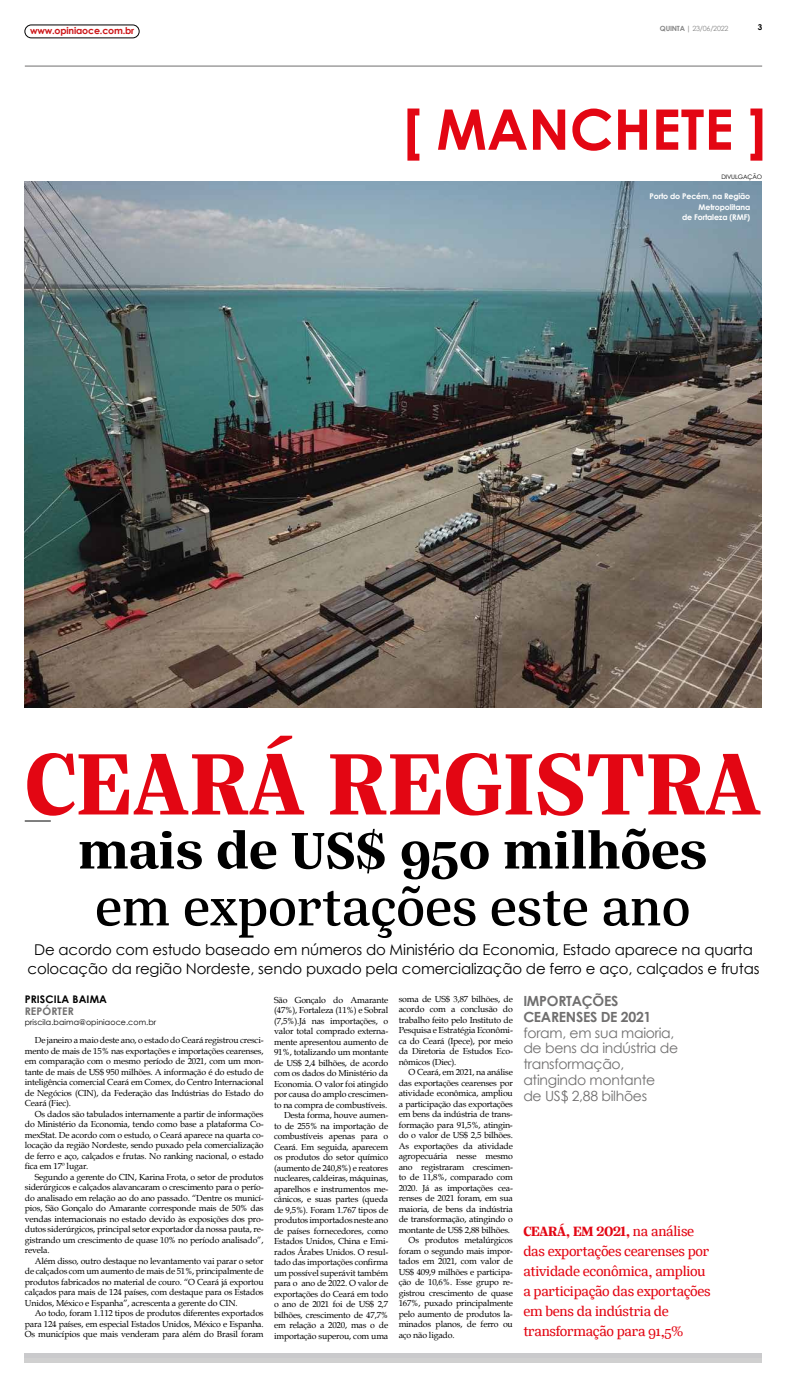
<style>
.page{position:relative;width:787px;height:1389px;background:#fff}
.page>*{position:absolute;margin:0;border:0;box-sizing:border-box;transform-origin:0 0}
.t1{font:700 94.85px "Silva Text";color:#e30613}
.t2{font:500 56px "Silva Text";color:#000}
.t3{font:700 56px "Silva Text";color:#000}
.t4{font:14.88px/19.2px "Century Gothic";letter-spacing:-.01em;color:#000;text-align:center}
.t5{font:14.88px/20.1px "Silva Text";letter-spacing:-.02em;color:#e30613}
.t6{font:14px/15.8px "Century Gothic";letter-spacing:-.02em;color:#706f6f}
.t7{font:700 14px/15.8px "Century Gothic";letter-spacing:-.02em;color:#706f6f}
.t8{font:700 10.5px "Century Gothic";letter-spacing:.01em;color:#000}
.t9{font:700 10.5px "Century Gothic";letter-spacing:.01em;color:#706f6f}
.t10{font:700 9.45px "Century Gothic";letter-spacing:-.02em;color:#cd1719}
.t11{font:8.75px/10.5px "Book Antiqua";letter-spacing:-.02em;color:#000;text-align:justify}
.t12{font:700 8.05px "Century Gothic";color:#000}
.t13{font:700 7.88px/10.5px "Century Gothic";letter-spacing:-.02em;color:#fff;text-align:right}
.t14{font:7.88px "Century Gothic";letter-spacing:.01em;color:#000}
.t15{font:7.17px "Century Gothic";letter-spacing:-.03em;color:#878787}
.t16{font:6.12px "Century Gothic";letter-spacing:-.02em;color:#000}
.s1{font-weight:700}
</style>
<div class="page">
<div style="left:25px;top:25px;width:114px;height:13px;border:1px solid #000;border-radius:6px"></div>
<hr style="left:25px;top:66px;width:736px;height:1px;background:#706f6f">
<div style="left:25px;top:1358px;width:736px;height:5px;background:#d0d0d0"></div>
<div style="left:25px;top:1353px;width:736px;height:5px;background:#cacacc"></div>
<svg style="left:407px;top:109px;width:355px;height:52px"></svg>
<svg style="left:25px;top:821px;width:26px;height:1px"></svg>
<img style="left:24px;top:181px;width:737px;height:526px">
<p class="t10" style="left:30px;top:24px;width:106px">www.opiniaoce.com.br</p>
<p class="t15" style="left:659px;top:23px;width:70px"><span class="s1">QUINTA |</span> 23/06/2022</p>
<p class="t12" style="left:757px;top:21px;width:6px">3</p>
<p class="t16" style="left:721px;top:173px;width:42px">DIVULGAÇÃO</p>
<p class="t13" style="left:649px;top:191px;width:102px">Porto do Pecém, na Região<br>Metropolitana<br>de Fortaleza (RMF)</p>
<h1 class="t1" style="left:25px;top:720px;width:738px">CEARÁ REGISTRA</h1>
<h2 class="t3" style="left:79px;top:813px;width:629px">mais de US$ 950 milhões</h2>
<h2 class="t2" style="left:95px;top:870px;width:596px">em exportações este ano</h2>
<h3 class="t4" style="left:28px;top:939px;width:733px">De acordo com estudo baseado em números do Ministério da Economia, Estado aparece na quarta colocação da região Nordeste, sendo puxado pela comercialização de ferro e aço, calçados e frutas</h3>
<p class="t8" style="left:25px;top:991px;width:84px">PRISCILA BAIMA</p>
<p class="t9" style="left:25px;top:1004px;width:51px">REPÓRTER</p>
<p class="t14" style="left:25px;top:1017px;width:133px">priscila.baima@opiniaoce.com.br</p>
<p class="t11" style="left:25px;top:1035px;width:240px;text-indent:10px">De janeiro a maio deste ano, o estado do Ceará registrou cresci&shy;mento de mais de 15% nas exportações e importações cearenses, em comparação com o mesmo período de 2021, com um mon&shy;tante de mais de US$ 950 milhões. A informação é do estudo de inteligência comercial Ceará em Comex, do Centro Internacional de Negócios (CIN), da Federação das Indústrias do Estado do Ceará (Fiec).</p>
<p class="t11" style="left:25px;top:1109px;width:240px;text-indent:10px">Os dados são tabulados internamente a partir de informações do Ministério da Economia, tendo como base a plataforma Co&shy;mexStat. De acordo com o estudo, o Ceará aparece na quarta co&shy;locação da região Nordeste, sendo puxado pela comercialização de ferro e aço, calçados e frutas. No ranking nacional, o estado fica em 17º lugar.</p>
<p class="t11" style="left:25px;top:1172px;width:240px;text-indent:10px">Segundo a gerente do CIN, Karina Frota, o setor de produtos siderúrgicos e calçados alavancaram o crescimento para o perío&shy;do analisado em relação ao do ano passado. “Dentre os municí&shy;pios, São Gonçalo do Amarante corresponde mais de 50% das vendas internacionais no estado devido às exposições dos pro&shy;dutos siderúrgicos, principal setor exportador da nossa pauta, re&shy;gistrando um crescimento de quase 10% no período analisado”, revela.</p>
<p class="t11" style="left:25px;top:1256px;width:240px;text-indent:10px">Além disso, outro destaque no levantamento vai parar o setor de calçados com um aumento de mais de 51%, principalmente de produtos fabricados no material de couro. “O Ceará já exportou calçados para mais de 124 países, com destaque para os Estados Unidos, México e Espanha”, acrescenta a gerente do CIN.</p>
<p class="t11" style="left:25px;top:1308px;width:240px;text-indent:10px">Ao todo, foram 1.112 tipos de produtos diferentes exportados para 124 países, em especial Estados Unidos, México e Espanha.<br>Os municípios que mais venderam para além do Brasil foram</p>
<p class="t11" style="left:274px;top:994px;width:116px;text-align:right">São Gonçalo do Amarante (47%), Fortaleza (11%) e Sobral (7,5%).Já nas importações, o valor total comprado externa&shy;mente apresentou aumento de<br>91%, totalizando um montante de US$ 2,4 bilhões, de acordo com os dados do Ministério da<br>Economia. O valor foi atingido por causa do amplo crescimen&shy;to na compra de combustíveis.<br>Desta forma, houve aumen-<br>to de 255% na importação de combustíveis apenas para o<br>Ceará. Em seguida, aparecem os produtos do setor químico (aumento de 240,8%) e reatores nucleares, caldeiras, máquinas, aparelhos e instrumentos me&shy;cânicos, e suas partes (queda de 9,5%). Foram 1.767 tipos de produtos importados neste ano de países fornecedores, como<br>Estados Unidos, China e Emi&shy;rados Árabes Unidos. O resul&shy;tado das importações confirma um possível superávit também para o ano de 2022. O valor de exportações do Ceará em todo o ano de 2021 foi de US$ 2,7 bilhões, crescimento de 47,7% em relação a 2020, mas o de importação superou, com uma</p>
<p class="t11" style="left:398px;top:993px;width:116px">soma de US$ 3,87 bilhões, de acordo com a conclusão do trabalho feito pelo Instituto de Pesquisa e Estratégia Econômi&shy;ca do Ceará (Ipece), por meio da Diretoria de Estudos Eco&shy;nômicos (Diec).</p>
<p class="t11" style="left:408px;top:1067px;width:106px">O Ceará, em 2021, na análise</p>
<p class="t11" style="left:398px;top:1077px;width:116px">das exportações cearenses por</p>
<p class="t11" style="left:398px;top:1088px;width:116px">atividade econômica, ampliou</p>
<p class="t11" style="left:398px;top:1098px;width:116px">a participação das exportações</p>
<p class="t11" style="left:398px;top:1109px;width:116px">em bens da indústria de trans-</p>
<p class="t11" style="left:398px;top:1119px;width:116px">formação para 91,5%, atingin-</p>
<p class="t11" style="left:398px;top:1130px;width:116px">do o valor de US$ 2,5 bilhões.</p>
<p class="t11" style="left:398px;top:1140px;width:116px">As exportações da atividade</p>
<p class="t11" style="left:398px;top:1151px;width:116px">agropecuária nesse mesmo</p>
<p class="t11" style="left:398px;top:1161px;width:116px">ano registraram crescimen-</p>
<p class="t11" style="left:398px;top:1172px;width:116px">to de 11,8%, comparado com</p>
<p class="t11" style="left:398px;top:1182px;width:116px">2020. Já as importações cea-</p>
<p class="t11" style="left:398px;top:1193px;width:116px">renses de 2021 foram, em sua</p>
<p class="t11" style="left:398px;top:1203px;width:116px">maioria, de bens da indústria</p>
<p class="t11" style="left:398px;top:1214px;width:116px">de transformação, atingindo o</p>
<p class="t11" style="left:398px;top:1224px;width:113px">montante de US$ 2,88 bilhões.</p>
<p class="t11" style="left:408px;top:1235px;width:106px">Os produtos metalúrgicos</p>
<p class="t11" style="left:398px;top:1245px;width:116px">foram o segundo mais impor-</p>
<p class="t11" style="left:398px;top:1256px;width:116px">tados em 2021, com valor de</p>
<p class="t11" style="left:398px;top:1266px;width:116px">US$ 409,9 milhões e participa-</p>
<p class="t11" style="left:398px;top:1277px;width:116px">ção de 10,6%. Esse grupo re-</p>
<p class="t11" style="left:398px;top:1287px;width:116px">gistrou crescimento de quase</p>
<p class="t11" style="left:398px;top:1298px;width:116px">167%, puxado principalmente</p>
<p class="t11" style="left:398px;top:1308px;width:116px">pelo aumento de produtos la-</p>
<p class="t11" style="left:398px;top:1319px;width:116px">minados planos, de ferro ou</p>
<p class="t11" style="left:398px;top:1329px;width:57px">aço não ligado.</p>
<h3 class="t7" style="left:523px;top:992px;width:129px">IMPORTAÇÕES<br>CEARENSES DE 2021</h3>
<h3 class="t6" style="left:523px;top:1024px;width:156px">foram, em sua maioria, de bens da indústria de transformação, atingindo montante<br>de US$ 2,88 bilhões</h3>
<h3 class="t5" style="left:523px;top:1221px;width:189px"><span class="s1">CEARÁ, EM 2021,</span> na análise das exportações cearenses por atividade econômica, ampliou a participação das exportações em bens da indústria de transformação para 91,5%</h3>
</div>
